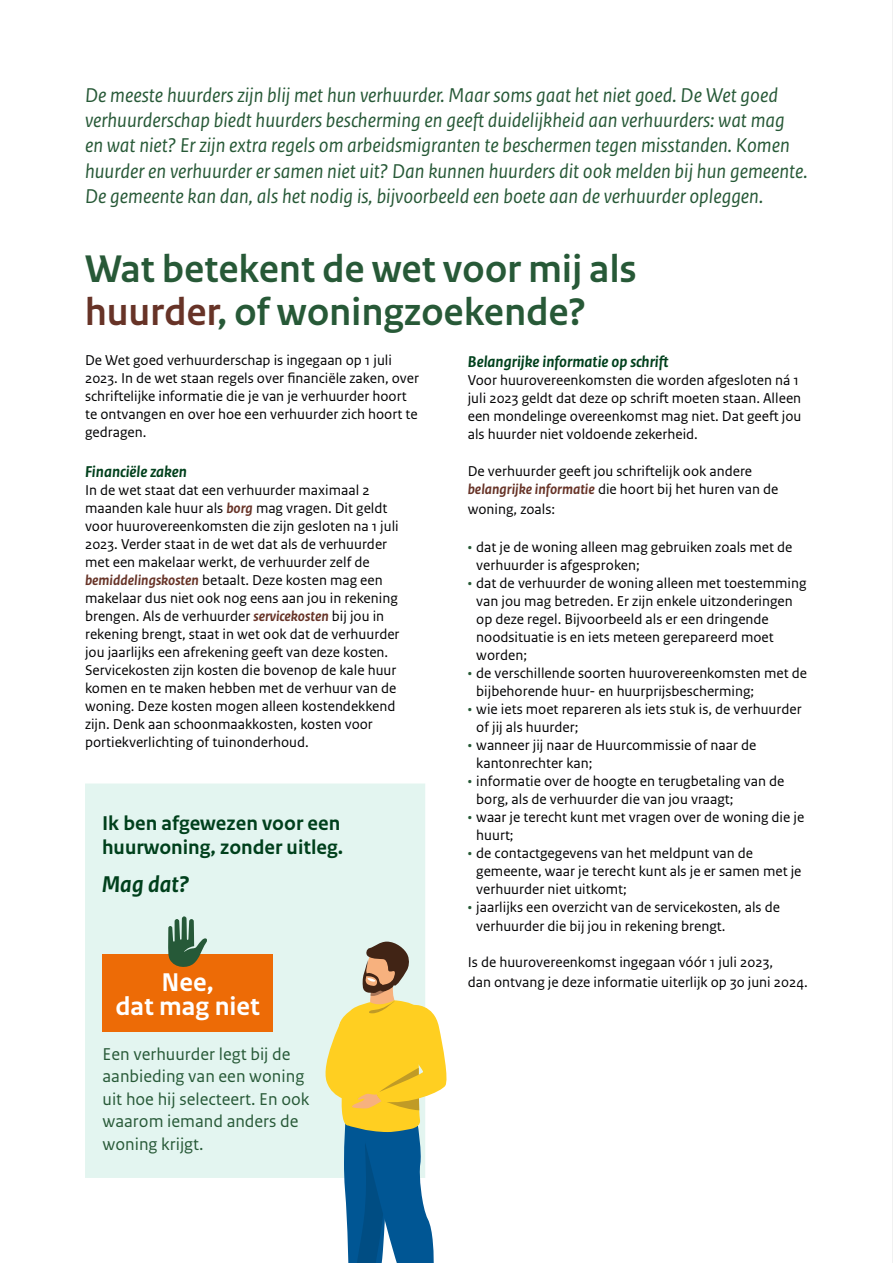
<style>
.page{position:relative;width:893px;height:1263px;background:#fff}
.page>*{position:absolute;margin:0;border:0;box-sizing:border-box;transform-origin:0 0}
.H2_-_Kopjes{font:700 40.5px/43.5px "Rijksoverheid Sans Heading";letter-spacing:.01em;color:#275937}
.t1{font:700 27px/24px "Rijksoverheid Sans Text";color:#fff;text-align:center}
.P_-_Bodytekst_-_10pt{font:italic 700 24px "Rijksoverheid Sans Text";color:#00401c}
.t2{font:italic 21px/25.2px "Rijksoverheid Sans Text";color:#275937}
.P_-_Bodytekst_-_10pt-2{font:700 21px/24px "Rijksoverheid Sans Text";color:#00401c}
.t3{font:18px/22.5px "Rijksoverheid Sans Text";color:#275937}
.P_-_bullet_P_body{font:italic 700 16.5px "Rijksoverheid Sans Text";color:#00401c}
.P_-_bullet_P_body-2{font:15px/18px "Rijksoverheid Sans Text";color:#020203}
.s1{color:#673327}
.s2{font-weight:700;font-style:italic;color:#673327}
.s3{color:#275937}
</style>
<div class="page">
<hr style="left:892px;top:0;width:1px;height:1263px;background:#ededed">
<div style="left:85px;top:783px;width:340px;height:395px;background:#e3f5f0"></div>
<svg style="left:321px;top:941px;width:126px;height:322px"></svg>
<div style="left:103px;top:954px;width:170px;height:78px;background:#ed6b06"></div>
<svg style="left:168px;top:916px;width:39px;height:51px;background:#778d6f"></svg>
<p class="t2" style="left:85px;top:83px;width:724px">De meeste huurders zijn blij met hun verhuurder. Maar soms gaat het niet goed. De Wet goed verhuurderschap biedt huurders bescherming en geeft duidelijkheid aan verhuurders: wat mag en wat niet? Er zijn extra regels om arbeidsmigranten te beschermen tegen misstanden. Komen huurder en verhuurder er samen niet uit? Dan kunnen huurders dit ook melden bij hun gemeente.<br>De gemeente kan dan, als het nodig is, bijvoorbeeld een boete aan de verhuurder opleggen.</p>
<h2 class="H2_-_Kopjes" style="left:85px;top:248px;width:553px">Wat betekent de wet voor mij als <span class="s1">huurder</span>, of woningzoekende?</h2>
<p class="P_-_bullet_P_body-2" style="left:85px;top:352px;width:336px">De Wet goed verhuurderschap is ingegaan op 1 juli 2023. In de wet staan regels over financiële zaken, over schriftelijke informatie die je van je verhuurder hoort te ontvangen en over hoe een verhuurder zich hoort te gedragen.</p>
<p class="P_-_bullet_P_body" style="left:85px;top:462px;width:104px">Financiële zaken</p>
<p class="P_-_bullet_P_body-2" style="left:85px;top:481px;width:316px">In de wet staat dat een verhuurder maximaal 2 maanden kale huur als <span class="s2">borg</span> mag vragen. Dit geldt voor huurovereenkomsten die zijn gesloten na 1 juli 2023. Verder staat in de wet dat als de verhuurder met een makelaar werkt, de verhuurder zelf de <span class="s2">bemiddelingskosten</span> betaalt. Deze kosten mag een makelaar dus niet ook nog eens aan jou in rekening brengen. Als de verhuurder <span class="s2">servicekosten</span> bij jou in rekening brengt, staat in wet ook dat de verhuurder jou jaarlijks een afrekening geeft van deze kosten.<br>Servicekosten zijn kosten die bovenop de kale huur komen en te maken hebben met de verhuur van de woning. Deze kosten mogen alleen kostendekkend zijn. Denk aan schoonmaakkosten, kosten voor portiekverlichting of tuinonderhoud.</p>
<p class="P_-_bullet_P_body" style="left:468px;top:352px;width:202px">Belangrijke informatie op schrift</p>
<p class="P_-_bullet_P_body-2" style="left:468px;top:371px;width:335px">Voor huurovereenkomsten die worden afgesloten ná 1 juli 2023 geldt dat deze op schrift moeten staan. Alleen een mondelinge overeenkomst mag niet. Dat geeft jou als huurder niet voldoende zekerheid.</p>
<p class="P_-_bullet_P_body-2" style="left:468px;top:463px;width:312px">De verhuurder geeft jou schriftelijk ook andere <span class="s2">belangrijke informatie</span> die hoort bij het huren van de</p>
<p class="P_-_bullet_P_body-2" style="left:468px;top:500px;width:89px">woning, zoals:</p>
<p class="P_-_bullet_P_body-2" style="left:476px;top:538px;width:318px;text-indent:-9px"><span class="s3">•</span> dat je de woning alleen mag gebruiken zoals met de verhuurder is afgesproken;</p>
<p class="P_-_bullet_P_body-2" style="left:476px;top:574px;width:332px;text-indent:-9px"><span class="s3">•</span> dat de verhuurder de woning alleen met toestemming van jou mag betreden. Er zijn enkele uitzonderingen op deze regel. Bijvoorbeeld als er een dringende noodsituatie is en iets meteen gerepareerd moet worden;</p>
<p class="P_-_bullet_P_body-2" style="left:476px;top:664px;width:332px;text-indent:-9px"><span class="s3">•</span> de verschillende soorten huurovereenkomsten met de bijbehorende huur- en huurprijsbescherming;</p>
<p class="P_-_bullet_P_body-2" style="left:476px;top:700px;width:327px;text-indent:-9px"><span class="s3">•</span> wie iets moet repareren als iets stuk is, de verhuurder of jij als huurder;</p>
<p class="P_-_bullet_P_body-2" style="left:476px;top:736px;width:282px;text-indent:-9px"><span class="s3">•</span> wanneer jij naar de Huurcommissie of naar de kantonrechter kan;</p>
<p class="P_-_bullet_P_body-2" style="left:476px;top:772px;width:310px;text-indent:-9px"><span class="s3">•</span> informatie over de hoogte en terugbetaling van de borg, als de verhuurder die van jou vraagt;</p>
<p class="P_-_bullet_P_body-2" style="left:476px;top:808px;width:330px;text-indent:-9px"><span class="s3">•</span> waar je terecht kunt met vragen over de woning die je huurt;</p>
<p class="P_-_bullet_P_body-2" style="left:476px;top:844px;width:327px;text-indent:-9px"><span class="s3">•</span> de contactgegevens van het meldpunt van de gemeente, waar je terecht kunt als je er samen met je verhuurder niet uitkomt;</p>
<p class="P_-_bullet_P_body-2" style="left:476px;top:897px;width:305px;line-height:19.5px;text-indent:-9px"><span class="s3">•</span> jaarlijks een overzicht van de servicekosten, als de verhuurder die bij jou in rekening brengt.</p>
<p class="P_-_bullet_P_body-2" style="left:468px;top:953px;width:342px;line-height:19.5px">Is de huurovereenkomst ingegaan vóór 1 juli 2023,<br>dan ontvang je deze informatie uiterlijk op 30 juni 2024.</p>
<p class="P_-_Bodytekst_-_10pt-2" style="left:102px;top:812px;width:243px">Ik ben afgewezen voor een huurwoning, zonder uitleg.</p>
<p class="P_-_Bodytekst_-_10pt" style="left:102px;top:871px;width:89px">Mag dat?</p>
<p class="t1" style="left:115px;top:971px;width:146px">Nee,<br>dat mag niet</p>
<p class="t3" style="left:103px;top:1043px;width:208px">Een verhuurder legt bij de aanbieding van een woning uit hoe hij selecteert. En ook waarom iemand anders de woning krijgt.</p>
</div>
